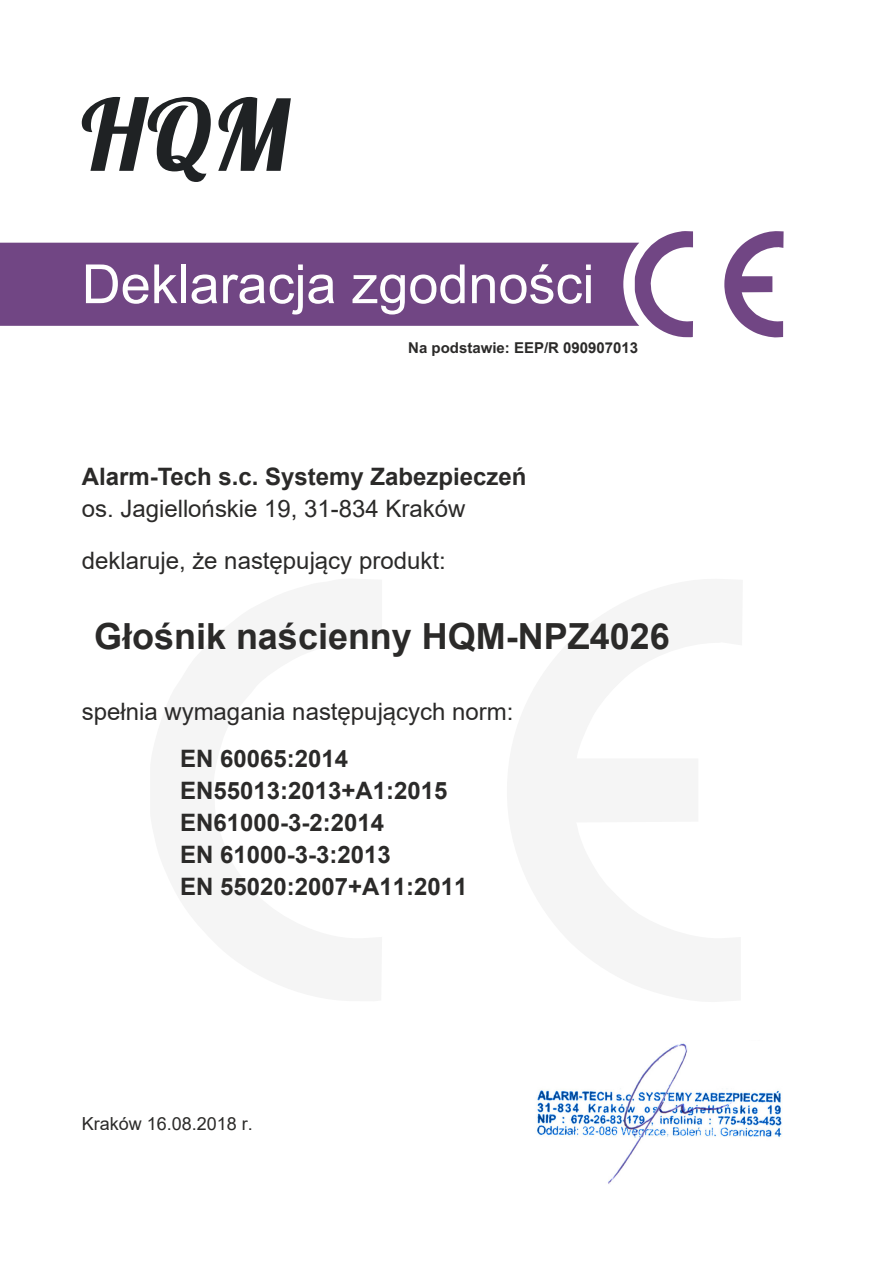
<style>
.page{position:relative;width:893px;height:1263px;background:#fff}
.page>*{position:absolute;margin:0;border:0;box-sizing:border-box;transform-origin:0 0}
.t1{font:98.55px "Lobster 1.4";color:#1f2224}
.t2{font:54px "Arial";color:#fefefe}
.t3{font:700 36px "Arial";color:#2b2a29}
.t4{font:700 24px/32.1px "Arial";color:#2b2a29}
.t5{font:24px/51.8px "Arial";color:#2b2a29}
.t6{font:18px "Arial";color:#2b2a29}
.t7{font:700 15px "Arial";color:#2b2a29}
.s1{font-style:inherit}
</style>
<div class="page">
<div style="left:0;top:243px;width:635px;height:83px;background:#714684"></div>
<svg style="left:635px;top:231px;width:58px;height:106px"></svg>
<svg style="left:724px;top:231px;width:60px;height:107px"></svg>
<img style="left:537px;top:1043px;width:245px;height:141px">
<h1 class="t1" style="left:81px;top:102px;width:210px">HQM</h1>
<h2 class="t2" style="left:82px;top:257px;width:514px">Deklaracja zgodności</h2>
<p class="t7" style="left:408px;top:342px;width:232px">Na podstawie: EE<span class="s1">P/R 090907013</span></p>
<p class="t4" style="left:82px;top:462px;width:446px">Alarm-Tech s.c. Systemy Zabezpieczeń</p>
<p class="t5" style="left:82px;top:484px;width:385px">os. Jagiellońskie 19, 31-834 Kraków deklaruje, że następujący produkt:</p>
<h3 class="t3" style="left:94px;top:619px;width:577px">Głośnik naścienny HQM-NPZ4026</h3>
<p class="t5" style="left:82px;top:687px;width:433px">spełnia wymagania następujących norm:</p>
<p class="t4" style="left:180px;top:743px;width:289px">EN 60065:2014<br>EN55013:2013+A1:2015<br>EN61000-3-2:2014<br>EN 61000-3-3:2013<br>EN 55020:2007+A11:2011</p>
<p class="t6" style="left:82px;top:1115px;width:172px">Kraków 16.08.2018 r.</p>
</div>
